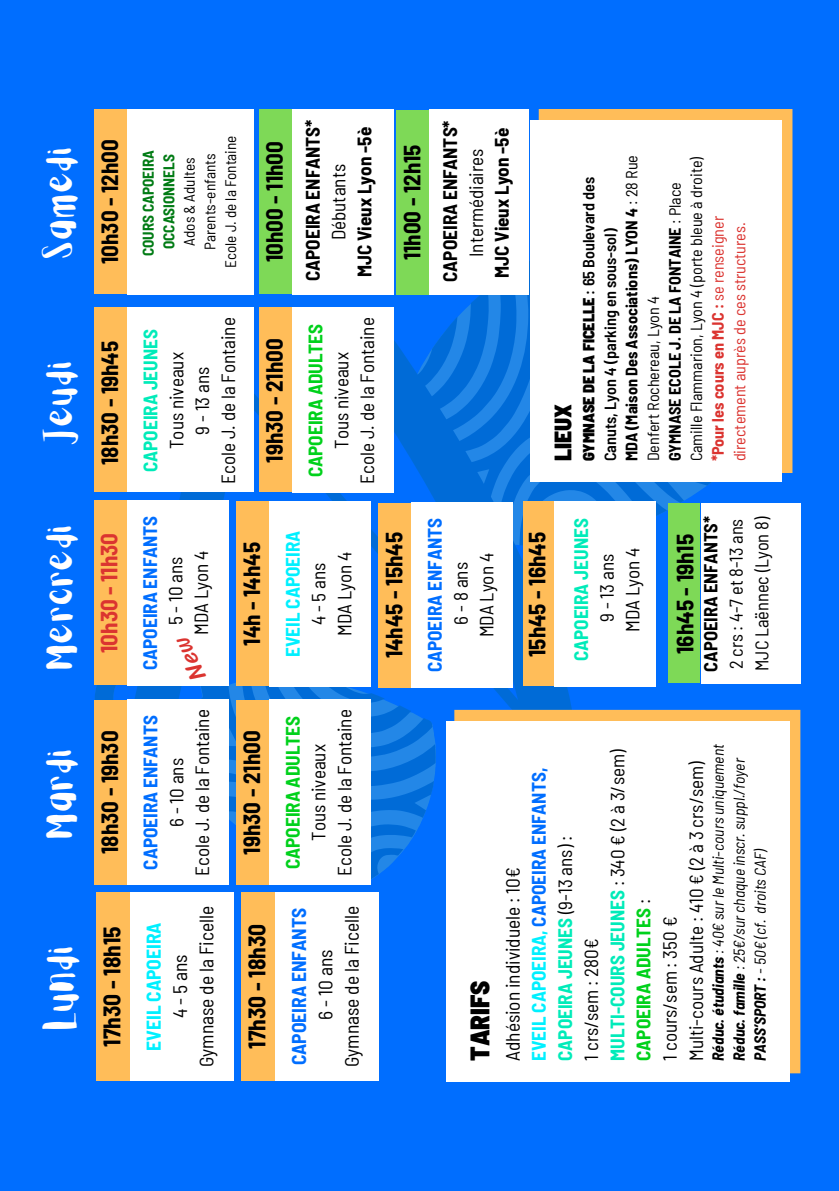
<style>
.page{position:relative;width:839px;height:1191px;background:#fff}
.page>*{position:absolute;margin:0;border:0;box-sizing:border-box;transform-origin:0 0}
.t1{font:33.2px "Aloja Extended";color:#fff}
.t2{font:32.4px "Aloja Extended";color:#fff}
.t3{font:900 semi-condensed 26.8px "Barlow";color:#000}
.t4{font:900 semi-condensed 23.8px "Barlow";color:#000}
.t5{font:700 semi-condensed 23.4px "Barlow";color:#000}
.t6{font:700 semi-condensed 23px "Barlow";color:#000}
.t7{font:700 semi-condensed 23px "Barlow";color:#db3430}
.t8{font:semi-condensed 19.6px/26.4px "Barlow";color:#000;text-align:center}
.t9{font:semi-condensed 19.4px "Barlow";color:#000}
.t10{font:semi-condensed 19.2px/25.8px "Barlow";color:#000;text-align:center}
.t11{font:700 semi-condensed 19.2px/25.8px "Barlow";color:#006eff;text-align:center}
.t12{font:700 semi-condensed 19.2px/25.8px "Barlow";color:#000;text-align:center}
.t13{font:700 semi-condensed 19.2px "Barlow";color:#00ebb9}
.t14{font:700 semi-condensed 19.2px "Barlow";color:#00d11b}
.t15{font:semi-condensed 18.4px/25.6px "Barlow";color:#000}
.t16{font:semi-condensed 16.2px/21.6px "Barlow";color:#000}
.t17{font:600 semi-condensed 16.2px/21.6px "Barlow";color:#000}
.t18{font:semi-condensed 16.2px/21.6px "Barlow";color:#db3430}
.t19{font:700 semi-condensed 16.2px/21.6px "Barlow";color:#000}
.t20{font:italic semi-condensed 15.8px "Barlow";color:#000}
.t21{font:semi-condensed 15.2px "Barlow";color:#000}
.t22{font:700 semi-condensed 15.2px "Barlow";color:#017b14}
.s1{font-weight:400}
.s2{font-weight:700;color:#00ebb9}
.s3{font-weight:700;color:#00d11b}
.s4{font-weight:400;color:#000}
.s5{font-weight:700;color:#00f0ff}
.s6{font-weight:700}
.s7{font-weight:900}
.s8{font-weight:700;color:#006eff}
.s9{color:#00f0ff}
.s10{color:#00ebb9}
</style>
<div class="page">
<div style="left:0;top:0;width:838px;height:1191px;background:#006eff"></div>
<svg style="left:652px;top:493px;width:15px;height:23px"></svg>
<svg style="left:652px;top:481px;width:123px;height:12px"></svg>
<svg style="left:94px;top:146px;width:558px;height:564px"></svg>
<div style="left:129px;top:892px;width:104px;height:189px;background:#fff"></div>
<div style="left:96px;top:892px;width:33px;height:189px;background:#ffbd59"></div>
<div style="left:274px;top:892px;width:104px;height:189px;background:#fff"></div>
<div style="left:241px;top:892px;width:33px;height:189px;background:#ffbd59"></div>
<div style="left:127px;top:700px;width:102px;height:185px;background:#fff"></div>
<div style="left:94px;top:700px;width:33px;height:185px;background:#ffbd59"></div>
<div style="left:411px;top:503px;width:102px;height:185px;background:#fff"></div>
<div style="left:378px;top:503px;width:33px;height:185px;background:#ffbd59"></div>
<div style="left:522px;top:501px;width:33px;height:185px;background:#ffbd59"></div>
<div style="left:554px;top:501px;width:102px;height:185px;background:#fff"></div>
<div style="left:127px;top:307px;width:126px;height:185px;background:#fff"></div>
<div style="left:94px;top:307px;width:33px;height:185px;background:#ffbd59"></div>
<div style="left:291px;top:307px;width:102px;height:185px;background:#fff"></div>
<div style="left:259px;top:307px;width:32px;height:185px;background:#ffbd59"></div>
<div style="left:127px;top:109px;width:126px;height:185px;background:#fff"></div>
<div style="left:94px;top:110px;width:33px;height:184px;background:#ffbd59"></div>
<div style="left:454px;top:710px;width:346px;height:363px;background:#ffbd59"></div>
<div style="left:446px;top:721px;width:343px;height:361px;background:#fff"></div>
<div style="left:538px;top:109px;width:254px;height:364px;background:#ffbd59"></div>
<div style="left:530px;top:120px;width:251px;height:361px;background:#fff"></div>
<div style="left:291px;top:109px;width:102px;height:185px;background:#fff"></div>
<div style="left:259px;top:110px;width:32px;height:184px;background:#7ed957"></div>
<div style="left:668px;top:503px;width:32px;height:180px;background:#7ed957"></div>
<div style="left:701px;top:504px;width:99px;height:180px;background:#fff"></div>
<div style="left:429px;top:110px;width:100px;height:185px;background:#fff"></div>
<div style="left:396px;top:110px;width:33px;height:185px;background:#7ed957"></div>
<div style="left:127px;top:500px;width:102px;height:185px;background:#fff"></div>
<div style="left:94px;top:501px;width:33px;height:184px;background:#ffbd59"></div>
<div style="left:269px;top:501px;width:102px;height:185px;background:#fff"></div>
<div style="left:236px;top:501px;width:33px;height:185px;background:#ffbd59"></div>
<svg style="left:176px;top:612px;width:260px;height:273px"></svg>
<h3 class="t2" style="left:45px;top:258px;width:114px;rotate:-90deg">Samedi</h3>
<h2 class="t2" style="left:45px;top:442px;width:84px;rotate:-90deg">Jeudi</h2>
<h4 class="t2" style="left:45px;top:669px;width:148px;rotate:-90deg">Mercredi</h4>
<h2 class="t2" style="left:45px;top:838px;width:92px;rotate:-90deg">Mardi</h2>
<h4 class="t1" style="left:46px;top:1029px;width:87px;rotate:-90deg">Lundi</h4>
<h1 class="t21" style="left:221px;top:268px;width:134px;rotate:-90deg">Ecole J. de la Fontaine</h1>
<p class="t6" style="left:95px;top:264px;width:126px;rotate:-90deg">10h30 - 12h00</p>
<h1 class="t6" style="left:260px;top:262px;width:123px;rotate:-90deg">10h00 - 11h00</h1>
<h2 class="t22" style="left:138px;top:256px;width:108px;rotate:-90deg">COURS CAPOEIRA</h2>
<h4 class="t22" style="left:159px;top:249px;width:96px;rotate:-90deg">OCCASIONNELS</h4>
<h2 class="t21" style="left:180px;top:246px;width:90px;rotate:-90deg">Ados &amp; Adultes</h2>
<h4 class="t21" style="left:200px;top:250px;width:98px;rotate:-90deg">Parents-enfants</h4>
<h2 class="t12" style="left:299px;top:281px;width:163px;rotate:-90deg">CAPOEIRA ENFANTS*<br><span class="s1">Débutants<br></span>MJC Vieux Lyon -5è</h2>
<p class="t6" style="left:397px;top:260px;width:117px;rotate:-90deg">11h00 - 12h15</p>
<p class="t12" style="left:436px;top:282px;width:163px;rotate:-90deg">CAPOEIRA ENFANTS*<br><span class="s1">Intermédiaires<br></span>MJC Vieux Lyon -5è</p>
<p class="t6" style="left:95px;top:465px;width:125px;rotate:-90deg">18h30 - 19h45</p>
<p class="t7" style="left:95px;top:653px;width:121px;rotate:-90deg">10h30 - 11h30</p>
<p class="t10" style="left:137px;top:484px;width:168px;rotate:-90deg"><span class="s2">CAPOEIRA JEUNES<br></span>Tous niveaux<br>9-13ans<br>Ecole J. de la Fontaine</p>
<p class="t6" style="left:260px;top:463px;width:125px;rotate:-90deg">19h30 - 21h00</p>
<p class="t10" style="left:302px;top:484px;width:168px;rotate:-90deg"><span class="s3">CAPOEIRA ADULTES<br></span>Tous niveaux<br>Ecole J. de la Fontaine</p>
<p class="t11" style="left:137px;top:670px;width:156px;rotate:-90deg">CAPOEIRA ENFANTS<br><span class="s4">5-10ans<br>MDA Lyon 4</span></p>
<p class="t6" style="left:237px;top:646px;width:105px;rotate:-90deg">14h - 14h45</p>
<p class="t10" style="left:279px;top:657px;width:127px;rotate:-90deg"><span class="s5">EVEIL CAPOEIRA<br></span>4-5ans<br>MDA Lyon 4</p>
<h4 class="t6" style="left:379px;top:658px;width:128px;rotate:-90deg">14h45 - 15h45</h4>
<h2 class="t11" style="left:421px;top:672px;width:156px;rotate:-90deg">CAPOEIRA ENFANTS<br><span class="s4">6-8ans<br>MDA Lyon 4</span></h2>
<h4 class="t4" style="left:548px;top:461px;width:59px;rotate:-90deg">LIEUX</h4>
<h4 class="t19" style="left:620px;top:461px;width:308px;rotate:-90deg">MDA (Maison Des Associations) LYON 4 <span class="s1">: 28 Rue<br>Denfert Rochereau, Lyon 4</span></h4>
<h1 class="t16" style="left:663px;top:461px;width:306px;rotate:-90deg"><span class="s6">GYMNASE ECOLE J. DE LA FONTAINE</span> : Place<br>Camille Flammarion, Lyon 4 (porte bleue à droite)</h1>
<h2 class="t17" style="left:577px;top:461px;width:286px;rotate:-90deg"><span class="s7">GYMNASE DE LA FICELLE</span> : 65 Boulevard des<br>Canuts, Lyon 4 (parking en sous-sol)</h2>
<h2 class="t18" style="left:706px;top:461px;width:247px;rotate:-90deg"><span class="s6">*Pour les cours en MJC :</span> se renseigner directement auprès de ces structures.</h2>
<h1 class="t6" style="left:522px;top:657px;width:126px;rotate:-90deg">15h45 - 16h45</h1>
<p class="t10" style="left:567px;top:661px;width:144px;rotate:-90deg"><span class="s2">CAPOEIRA JEUNES<br></span>9-13ans<br>MDA Lyon 4</p>
<p class="t6" style="left:670px;top:654px;width:121px;rotate:-90deg">16h45 - 19h15</p>
<p class="t15" style="left:697px;top:672px;width:157px;rotate:-90deg"><span class="s6">CAPOEIRA ENFANTS*<br></span>2 crs : 4-7 et 8-13 ans<br>MJC Laënnec (Lyon 8)</p>
<p class="t6" style="left:95px;top:854px;width:125px;rotate:-90deg">18h30 - 19h30</p>
<h4 class="t5" style="left:97px;top:1047px;width:122px;rotate:-90deg">17h30 - 18h15</h4>
<p class="t10" style="left:137px;top:876px;width:168px;rotate:-90deg"><span class="s8">CAPOEIRA ENFANTS<br></span>6-10ans<br>Ecole J. de la Fontaine</p>
<p class="t8" style="left:140px;top:1067px;width:163px;rotate:-90deg"><span class="s5">EVEIL CAPOEIRA<br></span>4-5ans<br>Gymnase de la Ficelle</p>
<h2 class="t6" style="left:237px;top:855px;width:125px;rotate:-90deg">19h30 - 21h00</h2>
<p class="t5" style="left:242px;top:1049px;width:127px;rotate:-90deg">17h30 - 18h30</p>
<h2 class="t10" style="left:279px;top:876px;width:168px;rotate:-90deg"><span class="s3">CAPOEIRA ADULTES<br></span>Tous niveaux<br>Ecole J. de la Fontaine</h2>
<p class="t8" style="left:285px;top:1067px;width:163px;rotate:-90deg"><span class="s8">CAPOEIRA ENFANTS<br></span>6-10ans<br>Gymnase de la Ficelle</p>
<h4 class="t3" style="left:462px;top:1061px;width:82px;rotate:-90deg">TARIFS</h4>
<h2 class="t9" style="left:500px;top:1061px;width:195px;rotate:-90deg">Adhésion individuele : 10€</h2>
<h4 class="t11" style="left:525px;top:1061px;width:295px;text-align:left;rotate:-90deg"><span class="s9">EVEIL CAPOEIRA,</span> CAPOEIRA ENFANTS,<br><span class="s10">CAPOEIRA JEUNES</span> <span class="s4">(9-13 ans) :</span></h4>
<h2 class="t10" style="left:577px;top:1061px;width:124px;rotate:-90deg">1 crs/sem : 280€</h2>
<h4 class="t13" style="left:605px;top:1061px;width:313px;rotate:-90deg">MULTI-COURS JEUNES <span class="s4">: 340 € (2 à 3/sem)</span></h4>
<h1 class="t14" style="left:631px;top:1061px;width:163px;rotate:-90deg">CAPOEIRA ADULTES <span class="s4">:</span></h1>
<h4 class="t10" style="left:656px;top:1061px;width:146px;rotate:-90deg">1 cours/sem : 350 €</h4>
<h4 class="t20" style="left:708px;top:1061px;width:318px;rotate:-90deg"><span class="s6">Réduc. étudiants</span> : 40€ sur le Multi-cours uniquement</h4>
<p class="t20" style="left:729px;top:1061px;width:305px;rotate:-90deg"><span class="s6">Réduc. famille</span> : 25€/sur chaque inscr. suppl./foyer</p>
<h2 class="t10" style="left:682px;top:1061px;width:301px;rotate:-90deg">Multi-cours Adulte : 410 € (2 à 3 crs/sem)</h2>
<p class="t20" style="left:750px;top:1061px;width:214px;rotate:-90deg"><span class="s6">PASS’SPORT :</span> - 50€ (cf. droits CAF)</p>
</div>
